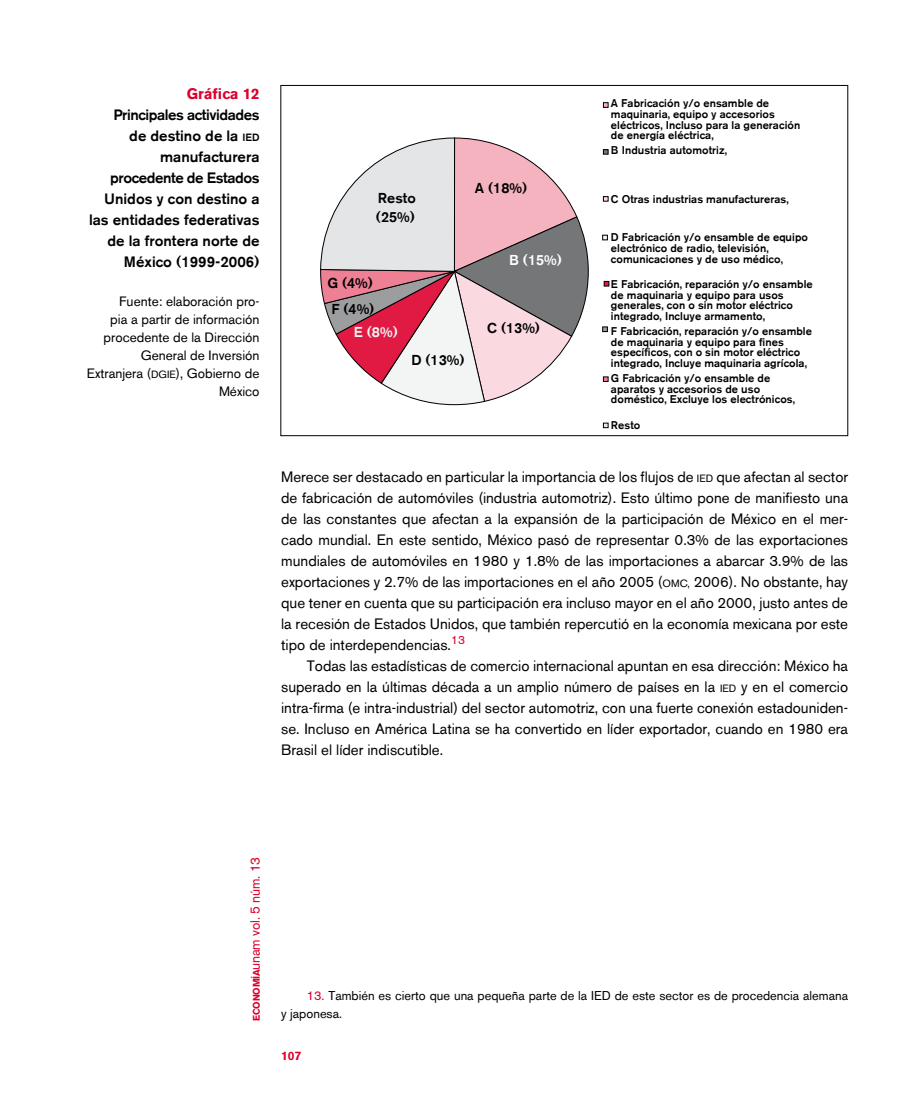
<style>
.page{position:relative;width:912px;height:1106px;background:#fff}
.page>*{position:absolute;margin:0;border:0;box-sizing:border-box;transform-origin:0 0}
.t1{font:15px/21px "Akzidenz Grotesk BE";color:#000;text-align:justify}
.t2{font:500 15px/21px "Akzidenz Grotesk BE";color:#000;text-align:right}
.t3{font:700 15px "Akzidenz Grotesk BE";color:#dc002e}
.t4{font:500 14.4px/18.3px "Akzidenz Grotesk BE";color:#000}
.t5{font:500 14.4px "Akzidenz Grotesk BE";color:#fff}
.t6{font:500 14.4px "Akzidenz Grotesk BE";color:#f5f5f5}
.t7{font:13.5px/18px "Akzidenz Grotesk BE";color:#000;text-align:right}
.t8{font:13.5px "Akzidenz Grotesk BE";letter-spacing:-.01em;color:#dc002e}
.t9{font:12.75px/18px "Akzidenz Grotesk BE";color:#000}
.t10{font:700 12px "Akzidenz Grotesk BE";color:#dc002e}
.t11{font:500 11.25px/10.8px "Akzidenz Grotesk BE";letter-spacing:.005em;color:#000}
.s1{font-size:10.5px}
.s2{font-weight:700;font-size:9.45px}
.s3{color:#dc002e}
</style>
<div class="page">
<svg style="left:320px;top:137px;width:268px;height:268px"></svg>
<svg style="left:602px;top:102px;width:6px;height:6px"></svg>
<svg style="left:602px;top:149px;width:6px;height:6px"></svg>
<svg style="left:602px;top:196px;width:6px;height:5px"></svg>
<svg style="left:602px;top:235px;width:5px;height:5px"></svg>
<svg style="left:603px;top:281px;width:6px;height:5px"></svg>
<svg style="left:602px;top:326px;width:5px;height:6px"></svg>
<svg style="left:602px;top:376px;width:6px;height:6px"></svg>
<svg style="left:602px;top:423px;width:6px;height:5px"></svg>
<p class="t3" style="left:187px;top:85px;width:74px">Gráfica 12</p>
<p class="t2" style="left:89px;top:104px;width:172px">Principales actividades<br>de destino de la <span class="s1">IED </span>manufacturera procedente de Estados<br>Unidos y con destino a las entidades federativas de la frontera norte de<br>México (1999-2006)</p>
<p class="t7" style="left:87px;top:292px;width:174px">Fuente: elaboración pro-<br>pia a partir de información procedente de la Dirección<br>General de Inversión<br>Extranjera (<span class="s1">DGIE</span>), Gobierno de<br>México</p>
<p class="t4" style="left:376px;top:189px;width:41px">Resto (25%)</p>
<p class="t4" style="left:475px;top:178px;width:54px">A (18%)</p>
<p class="t4" style="left:327px;top:273px;width:47px">G (4%)</p>
<p class="t6" style="left:354px;top:323px;width:45px">E (8%)</p>
<p class="t4" style="left:331px;top:300px;width:44px">F (4%)</p>
<p class="t4" style="left:411px;top:351px;width:55px">D (13%)</p>
<p class="t5" style="left:509px;top:251px;width:54px">B (15%)</p>
<p class="t4" style="left:487px;top:318px;width:54px">C (13%)</p>
<p class="t11" style="left:610px;top:97px;width:191px">A Fabricación y/o ensamble de maquinaria, equipo y accesorios eléctricos, Incluso para la generación de energía eléctrica,</p>
<p class="t11" style="left:610px;top:144px;width:117px">B Industria automotriz,</p>
<p class="t11" style="left:610px;top:193px;width:179px">C Otras industrias manufactureras,</p>
<p class="t11" style="left:610px;top:231px;width:198px">D Fabricación y/o ensamble de equipo electrónico de radio, televisión, comunicaciones y de uso médico,</p>
<p class="t11" style="left:610px;top:278px;width:203px">E Fabricación, reparación y/o ensamble de maquinaria y equipo para usos generales, con o sin motor eléctrico integrado, Incluye armamento,</p>
<p class="t11" style="left:610px;top:325px;width:202px">F Fabricación, reparación y/o ensamble de maquinaria y equipo para fines específicos, con o sin motor eléctrico integrado, Incluye maquinaria agrícola,</p>
<p class="t11" style="left:610px;top:372px;width:185px">G Fabricación y/o ensamble de aparatos y accesorios de uso doméstico, Excluye los electrónicos,</p>
<p class="t11" style="left:610px;top:419px;width:31px">Resto</p>
<p class="t1" style="left:281px;top:466px;width:568px">Merece ser destacado en particular la importancia de los flujos de <span class="s1">IED</span> que afectan al sector de fabricación de automóviles (industria automotriz). Esto último pone de manifiesto una de las constantes que afectan a la expansión de la participación de México en el mer&shy;cado mundial. En este sentido, México pasó de representar 0.3% de las exportaciones mundiales de automóviles en 1980 y 1.8% de las importaciones a abarcar 3.9% de las exportaciones y 2.7% de las importaciones en el año 2005 (<span class="s1">OMC,</span> 2006). No obstante, hay que tener en cuenta que su participación era incluso mayor en el año 2000, justo antes de la recesión de Estados Unidos, que también repercutió en la economía mexicana por este tipo de interdependencias.<sup>13</sup></p>
<p class="t1" style="left:281px;top:655px;width:568px;text-indent:26px">Todas las estadísticas de comercio internacional apuntan en esa dirección: México ha superado en la últimas década a un amplio número de países en la <span class="s1">IED</span> y en el comercio intra-firma (e intra-industrial) del sector automotriz, con una fuerte conexión estadouniden&shy;se. Incluso en América Latina se ha convertido en líder exportador, cuando en 1980 era Brasil el líder indiscutible.</p>
<p class="t8" style="left:247px;top:1020px;width:166px;rotate:-90deg"><span class="s2">economía</span>unam vol. 5 núm. 13</p>
<p class="t9" style="left:281px;top:986px;width:568px;text-indent:26px"><span class="s3">13.</span> También es cierto que una pequeña parte de la IED de este sector es de procedencia alemana y japonesa.</p>
<p class="t10" style="left:281px;top:1048px;width:22px">107</p>
</div>
